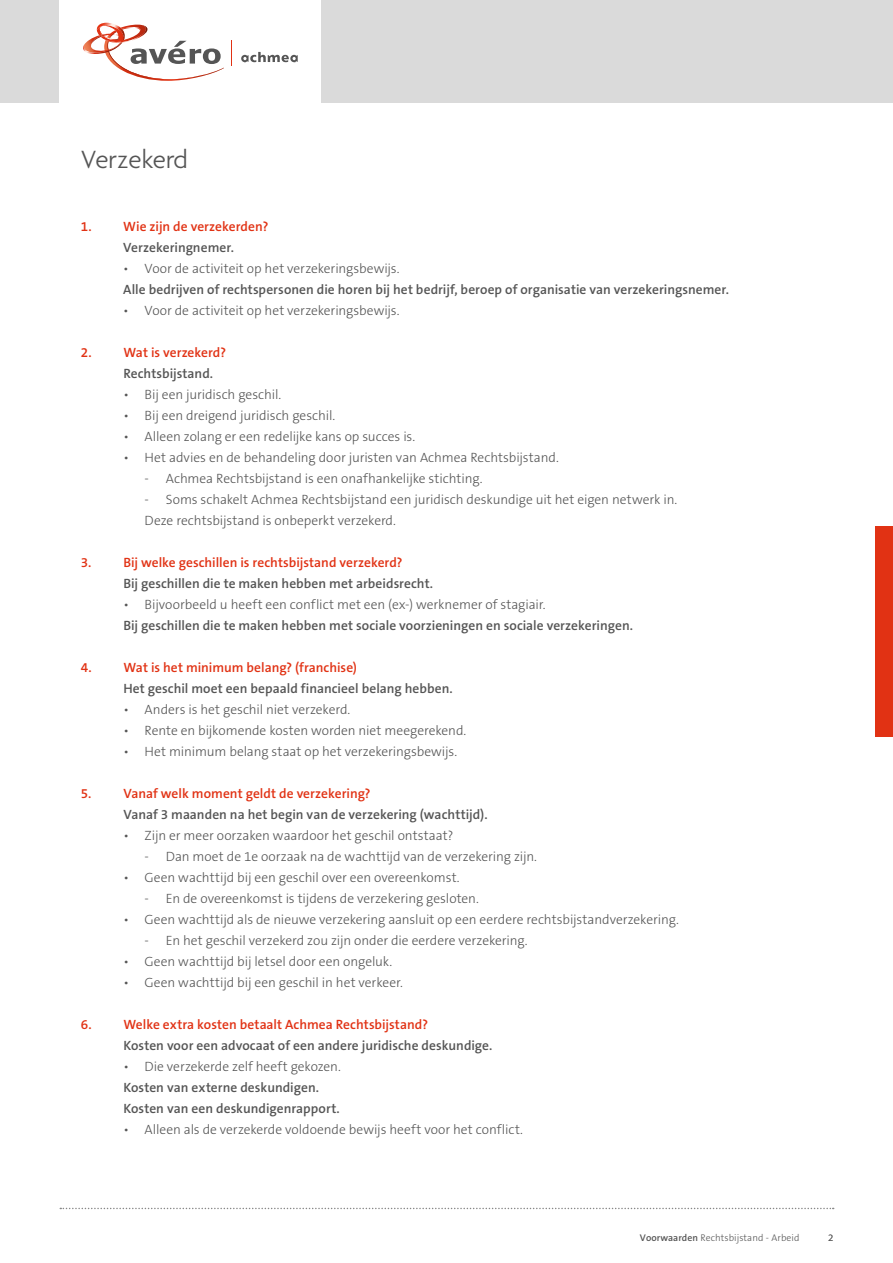
<style>
.page{position:relative;width:893px;height:1263px;background:#fff}
.page>*{position:absolute;margin:0;border:0;box-sizing:border-box;transform-origin:0 0}
.t1{font:300 27px "Agenda";color:#555}
.t2{font:300 13.5px/21px "The Sans B3";letter-spacing:-.005em;color:#555}
.t3{font:600 13.5px/21px "The Sans B6";letter-spacing:.005em;color:#555}
.t4{font:600 13.5px "The Sans B6";color:#e13214}
.t5{font:300 9.75px "The Sans B3";letter-spacing:.005em;color:#555}
.s1{font-family:"The Sans B6";font-weight:600}
</style>
<div class="page">
<div style="left:0;top:0;width:893px;height:103px;background:#dadada"></div>
<div style="left:60px;top:0;width:261px;height:103px;background:#fff"></div>
<svg style="left:241px;top:52px;width:57px;height:10px"></svg>
<svg style="left:83px;top:22px;width:141px;height:59px"></svg>
<svg style="left:231px;top:41px;width:1px;height:25px"></svg>
<svg style="left:60px;top:1208px;width:774px;height:1px"></svg>
<div style="left:876px;top:526px;width:17px;height:211px;background:#e13214"></div>
<h1 class="t1" style="left:81px;top:145px;width:109px">Verzekerd</h1>
<p class="t4" style="left:81px;top:219px;width:189px">1. Wie zijn de verzekerden?</p>
<p class="t3" style="left:123px;top:238px;width:112px">Verzekeringnemer.</p>
<p class="t2" style="left:123px;top:259px;width:278px">• Voor de activiteit op het verzekeringsbewijs.</p>
<p class="t3" style="left:123px;top:280px;width:607px">Alle bedrijven of rechtspersonen die horen bij het bedrijf, beroep of organisatie van verzekeringsnemer.</p>
<p class="t2" style="left:123px;top:301px;width:278px">• Voor de activiteit op het verzekeringsbewijs.</p>
<p class="t4" style="left:81px;top:345px;width:147px">2. Wat is verzekerd?</p>
<p class="t3" style="left:123px;top:364px;width:91px">Rechtsbijstand.</p>
<p class="t2" style="left:123px;top:385px;width:159px">• Bij een juridisch geschil.</p>
<p class="t2" style="left:123px;top:406px;width:213px">• Bij een dreigend juridisch geschil.</p>
<p class="t2" style="left:123px;top:427px;width:293px">• Alleen zolang er een redelijke kans op succes is.</p>
<p class="t2" style="left:123px;top:448px;width:437px">• Het advies en de behandeling door juristen van Achmea Rechtsbijstand.</p>
<p class="t2" style="left:145px;top:469px;width:339px">- Achmea Rechtsbijstand is een onafhankelijke stichting.</p>
<p class="t2" style="left:145px;top:490px;width:534px">- Soms schakelt Achmea Rechtsbijstand een juridisch deskundige uit het eigen netwerk in.<br>Deze rechtsbijstand is onbeperkt verzekerd.</p>
<p class="t4" style="left:81px;top:555px;width:323px">3. Bij welke geschillen is rechtsbijstand verzekerd?</p>
<p class="t3" style="left:123px;top:574px;width:311px">Bij geschillen die te maken hebben met arbeidsrecht.</p>
<p class="t2" style="left:123px;top:595px;width:424px">• Bijvoorbeeld u heeft een conflict met een (ex-) werknemer of stagiair.</p>
<p class="t3" style="left:123px;top:616px;width:511px">Bij geschillen die te maken hebben met sociale voorzieningen en sociale verzekeringen.</p>
<p class="t4" style="left:81px;top:660px;width:278px">4. Wat is het minimum belang? (franchise)</p>
<p class="t3" style="left:123px;top:679px;width:331px">Het geschil moet een bepaald financieel belang hebben.</p>
<p class="t2" style="left:123px;top:700px;width:229px">• Anders is het geschil niet verzekerd.</p>
<p class="t2" style="left:123px;top:721px;width:344px">• Rente en bijkomende kosten worden niet meegerekend.</p>
<p class="t2" style="left:123px;top:742px;width:335px">• Het minimum belang staat op het verzekeringsbewijs.</p>
<p class="t4" style="left:81px;top:786px;width:291px">5. Vanaf welk moment geldt de verzekering?</p>
<p class="t3" style="left:123px;top:805px;width:366px">Vanaf 3 maanden na het begin van de verzekering (wachttijd).</p>
<p class="t2" style="left:123px;top:826px;width:331px">• Zijn er meer oorzaken waardoor het geschil ontstaat?</p>
<p class="t2" style="left:145px;top:847px;width:394px">- Dan moet de 1e oorzaak na de wachttijd van de verzekering zijn.</p>
<p class="t2" style="left:123px;top:868px;width:338px">• Geen wachttijd bij een geschil over een overeenkomst.</p>
<p class="t2" style="left:145px;top:889px;width:336px">- En de overeenkomst is tijdens de verzekering gesloten.</p>
<p class="t2" style="left:123px;top:910px;width:557px">• Geen wachttijd als de nieuwe verzekering aansluit op een eerdere rechtsbijstandverzekering.</p>
<p class="t2" style="left:145px;top:931px;width:384px">- En het geschil verzekerd zou zijn onder die eerdere verzekering.</p>
<p class="t2" style="left:123px;top:952px;width:270px">• Geen wachttijd bij letsel door een ongeluk.</p>
<p class="t2" style="left:123px;top:973px;width:281px">• Geen wachttijd bij een geschil in het verkeer.</p>
<p class="t4" style="left:81px;top:1018px;width:349px">6. Welke extra kosten betaalt Achmea Rechtsbijstand?</p>
<p class="t3" style="left:123px;top:1036px;width:371px">Kosten voor een advocaat of een andere juridische deskundige.</p>
<p class="t2" style="left:123px;top:1057px;width:219px">• Die verzekerde zelf heeft gekozen.</p>
<p class="t3" style="left:123px;top:1078px;width:218px">Kosten van externe deskundigen.<br>Kosten van een deskundigenrapport.</p>
<p class="t2" style="left:123px;top:1120px;width:401px">• Alleen als de verzekerde voldoende bewijs heeft voor het conflict.</p>
<p class="t5" style="left:640px;top:1233px;width:161px"><span class="s1">Voorwaarden</span> Rechtsbijstand - Arbeid</p>
<p class="t5" style="left:828px;top:1233px;width:7px">2</p>
</div>
